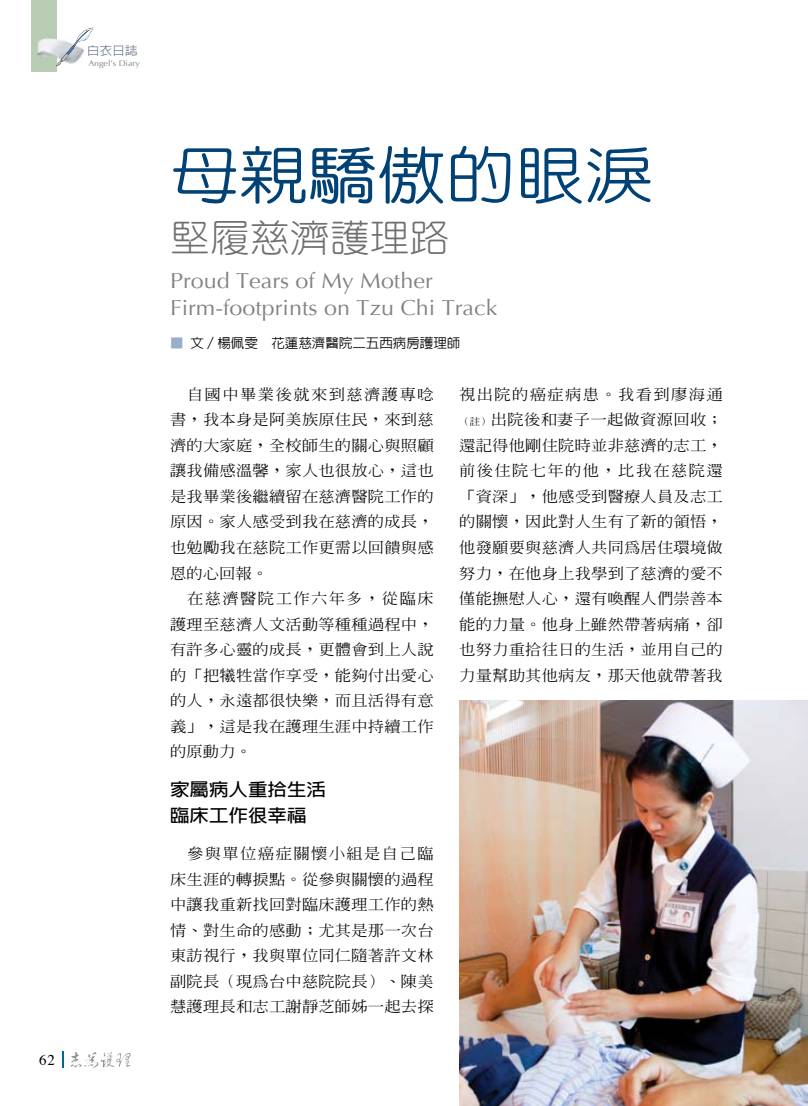
<style>
.page{position:relative;width:808px;height:1106px;background:#fff}
.page>*{position:absolute;margin:0;border:0;box-sizing:border-box;transform-origin:0 0}
.t1{font:500 62.1px "Yen Round";color:#004176;scale:1.11 1}
.t2{font:300 37.8px "Yen Round";color:#6d6f71;scale:1.06 1}
.t3{font:21.6px/27px "Optima";color:#808284;scale:1.08 1}
.t4{font:700 17.55px/25.5px "Lin Gothic";color:#000;scale:1.11 1}
.t5{font:500 14.85px/25.5px "Inn Ming";letter-spacing:.01em;color:#000;text-align:justify;scale:1.1 1}
.t6{font:14.85px "Times";color:#000}
.t7{font:500 13.35px "Lin Gothic";color:#000}
.t8{font:500 11.7px "Lin Gothic";color:#67748c;scale:1.06 1}
.t9{font:8.1px "Optima";letter-spacing:-.01em;color:#808284;scale:1.11 1}
.s1{color:#9aadcb}
.s2{font-size:9.45px}
</style>
<div class="page">
<svg style="left:71px;top:1052px;width:60px;height:15px"></svg>
<svg style="left:63px;top:1051px;width:1px;height:17px"></svg>
<div style="left:32px;top:0;width:25px;height:72px;background:#b7ccb2"></div>
<img style="left:37px;top:38px;width:19px;height:20px">
<svg style="left:56px;top:28px;width:37px;height:39px"></svg>
<img style="left:459px;top:700px;width:349px;height:406px">
<p class="t6" style="left:39px;top:1046px;width:17px">62</p>
<p class="t8" style="left:87px;top:45px;width:49px">白衣日誌</p>
<p class="t9" style="left:88px;top:59px;width:48px">Angel’s Diary</p>
<h1 class="t1" style="left:170px;top:144px;width:437px">母親驕傲的眼淚</h1>
<h2 class="t2" style="left:170px;top:219px;width:265px">堅履慈濟護理路</h2>
<h3 class="t3" style="left:170px;top:268px;width:305px">Proud Tears of My Mother<br>Firm-footprints on Tzu Chi Track</h3>
<p class="t7" style="left:170px;top:336px;width:292px"><span class="s1">■</span> 文／楊佩雯　花蓮慈濟醫院二五西病房護理師</p>
<p class="t5" style="left:170px;top:381px;width:241px;text-indent:17px">自國中畢業後就來到慈濟護專唸書，我本身是阿美族原住民，來到慈濟的大家庭，全校師生的關心與照顧讓我備感溫馨，家人也很放心，這也是我畢業後繼續留在慈濟醫院工作的原因。家人感受到我在慈濟的成長，也勉勵我在慈院工作更需以回饋與感恩的心回報。</p>
<p class="t5" style="left:170px;top:585px;width:241px;text-indent:17px">在慈濟醫院工作六年多，從臨床護理至慈濟人文活動等種種過程中，有許多心靈的成長，更體會到上人說的「把犧牲當作享受，能夠付出愛心的人，永遠都很快樂，而且活得有意義」，這是我在護理生涯中持續工作的原動力。</p>
<p class="t4" style="left:170px;top:776px;width:142px">家屬病人重拾生活臨床工作很幸福</p>
<p class="t5" style="left:170px;top:841px;width:241px;text-indent:17px">參與單位癌症關懷小組是自己臨床生涯的轉捩點。從參與關懷的過程中讓我重新找回對臨床護理工作的熱情、對生命的感動；尤其是那一次台東訪視行，我與單位同仁隨著許文林副院長（現為台中慈院院長）、陳美慧護理長和志工謝靜芝師姊一起去探</p>
<p class="t5" style="left:459px;top:381px;width:241px">視出院的癌症病患。我看到廖海通<span class="s2">（註）</span>出院後和妻子一起做資源回收；還記得他剛住院時並非慈濟的志工，前後住院七年的他，比我在慈院還「資深」，他感受到醫療人員及志工的關懷，因此對人生有了新的領悟，他發願要與慈濟人共同為居住環境做努力，在他身上我學到了慈濟的愛不僅能撫慰人心，還有喚醒人們崇善本能的力量。他身上雖然帶著病痛，卻也努力重拾往日的生活，並用自己的力量幫助其他病友，那天他就帶著我</p>
</div>
